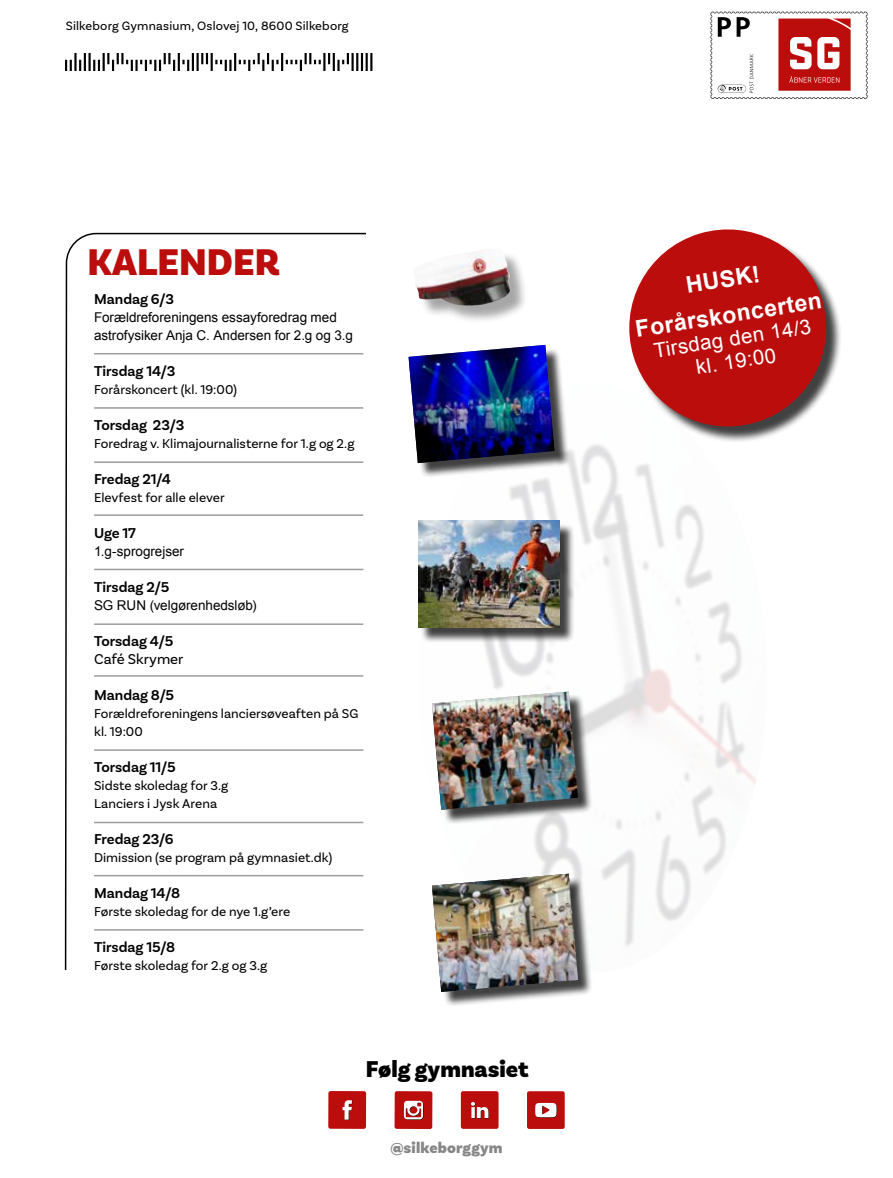
<style>
.page{position:relative;width:893px;height:1178px;background:#fff}
.page>*{position:absolute;margin:0;border:0;box-sizing:border-box;transform-origin:0 0}
.t1{font:900 39px "Basic Sans";color:#bb0e0c}
.t2{font:900 24px "Basic Sans";color:#000}
.t3{font:700 23.1px/35.8px "Arial";color:#fff;text-align:center}
.t4{font:20.4px/23.1px "Arial";color:#fff;text-align:center}
.t5{font:900 16.05px "Basic Sans";letter-spacing:.005em;color:#878787}
.t6{font:600 15px "Basic Sans";letter-spacing:-.005em;color:#000}
.t7{font:15px "Basic Sans";color:#000}
.t8{font:13.5px/18px "Basic Sans";color:#000}
.t9{font:13.5px/18px "Arial";letter-spacing:-.005em;color:#000}
.t10{font:12.75px "Basic Sans";letter-spacing:.015em;color:#000}
</style>
<div class="page">
<img style="left:418px;top:444px;width:338px;height:503px">
<svg style="left:64px;top:59px;width:303px;height:911px"></svg>
<img style="left:66px;top:53px;width:307px;height:17px">
<hr style="left:94px;top:353px;width:269px;height:1px;background:#9d9d9c">
<hr style="left:94px;top:461px;width:269px;height:2px;background:#9d9d9c">
<hr style="left:94px;top:623px;width:269px;height:2px;background:#9d9d9c">
<hr style="left:94px;top:569px;width:269px;height:1px;background:#9d9d9c">
<hr style="left:94px;top:822px;width:269px;height:1px;background:#9d9d9c">
<hr style="left:94px;top:875px;width:269px;height:1px;background:#9d9d9c">
<hr style="left:94px;top:929px;width:269px;height:1px;background:#9d9d9c">
<hr style="left:94px;top:675px;width:269px;height:2px;background:#9d9d9c">
<hr style="left:94px;top:514px;width:269px;height:2px;background:#9d9d9c">
<hr style="left:94px;top:749px;width:269px;height:2px;background:#9d9d9c">
<hr style="left:94px;top:407px;width:269px;height:2px;background:#9d9d9c">
<div style="left:435px;top:694px;width:158px;height:131px;background:#000;opacity:.75"></div>
<img style="left:432px;top:691px;width:146px;height:119px">
<div style="left:435px;top:876px;width:158px;height:131px;background:#000;opacity:.75"></div>
<img style="left:432px;top:874px;width:146px;height:118px">
<div style="left:411px;top:347px;width:159px;height:131px;background:#000;opacity:.75"></div>
<img style="left:409px;top:345px;width:146px;height:118px">
<div style="left:415px;top:251px;width:114px;height:73px;background:#000;opacity:.35"></div>
<img style="left:415px;top:249px;width:96px;height:57px">
<div style="left:421px;top:523px;width:153px;height:120px;background:#000;opacity:.75"></div>
<img style="left:418px;top:521px;width:141px;height:106px">
<svg style="left:710px;top:12px;width:157px;height:87px"></svg>
<div style="left:395px;top:1091px;width:37px;height:38px;background:#bb0e0c;border-radius:2px"></div>
<svg style="left:404px;top:1101px;width:19px;height:19px"></svg>
<div style="left:328px;top:1091px;width:38px;height:38px;background:#bb0e0c;border-radius:2px"></div>
<svg style="left:343px;top:1100px;width:9px;height:20px"></svg>
<div style="left:461px;top:1091px;width:38px;height:38px;background:#bb0e0c;border-radius:2px"></div>
<svg style="left:471px;top:1102px;width:18px;height:16px"></svg>
<div style="left:527px;top:1091px;width:38px;height:38px;background:#bb0e0c;border-radius:2px"></div>
<svg style="left:535px;top:1103px;width:22px;height:14px"></svg>
<div style="left:631px;top:231px;width:212px;height:212px;background:#000;opacity:.75"></div>
<svg style="left:629px;top:229px;width:209px;height:209px;fill:#bb0e0c"></svg>
<p class="t10" style="left:66px;top:18px;width:284px">Silkeborg Gymnasium, Oslovej 10, 8600 Silkeborg</p>
<h1 class="t1" style="left:88px;top:238px;width:194px">KALENDER</h1>
<p class="t6" style="left:94px;top:290px;width:81px">Mandag 6/3</p>
<p class="t9" style="left:94px;top:308px;width:260px">Forældreforeningens essayforedrag med astrofysiker Anja C. Andersen for 2.g og 3.g</p>
<p class="t6" style="left:94px;top:362px;width:83px">Tirsdag 14/3</p>
<p class="t8" style="left:94px;top:380px;width:144px">Forårskoncert (kl. 19:00)</p>
<p class="t6" style="left:94px;top:416px;width:92px">Torsdag 23/3</p>
<p class="t8" style="left:94px;top:434px;width:262px">Foredrag v. Klimajournalisterne for 1.g og 2.g</p>
<p class="t6" style="left:94px;top:470px;width:78px">Fredag 21/4</p>
<p class="t8" style="left:94px;top:488px;width:132px">Elevfest for alle elever</p>
<p class="t6" style="left:94px;top:524px;width:43px">Uge 17</p>
<p class="t9" style="left:94px;top:542px;width:91px">1.g-sprogrejser</p>
<p class="t6" style="left:94px;top:578px;width:77px">Tirsdag 2/5</p>
<p class="t9" style="left:94px;top:596px;width:164px">SG RUN (velgørenhedsløb)</p>
<p class="t6" style="left:94px;top:632px;width:81px">Torsdag 4/5</p>
<p class="t7" style="left:94px;top:650px;width:91px">Café Skrymer</p>
<p class="t6" style="left:94px;top:686px;width:81px">Mandag 8/5</p>
<p class="t8" style="left:94px;top:704px;width:266px">Forældreforeningens lanciersøveaften på SG kl. 19:00</p>
<p class="t6" style="left:94px;top:758px;width:83px">Torsdag 11/5</p>
<p class="t8" style="left:94px;top:776px;width:136px">Sidste skoledag for 3.g<br>Lanciers i Jysk Arena</p>
<p class="t6" style="left:94px;top:830px;width:81px">Fredag 23/6</p>
<p class="t8" style="left:94px;top:848px;width:240px">Dimission (se program på gymnasiet.dk)</p>
<p class="t6" style="left:94px;top:884px;width:88px">Mandag 14/8</p>
<p class="t8" style="left:94px;top:902px;width:198px">Første skoledag for de nye 1.g’ere</p>
<p class="t6" style="left:94px;top:938px;width:83px">Tirsdag 15/8</p>
<p class="t8" style="left:94px;top:956px;width:175px">Første skoledag for 2.g og 3.g</p>
<h2 class="t2" style="left:366px;top:1054px;width:164px">Følg gymnasiet</h2>
<p class="t5" style="left:390px;top:1138px;width:114px">@silkeborggym</p>
<h3 class="t3" style="left:627px;top:277px;width:190px;rotate:-9deg">HUSK!<br>Forårskoncerten</h3>
<h3 class="t4" style="left:652px;top:339px;width:160px;rotate:-9deg">Tirsdag den 14/3 kl. 19:00</h3>
</div>
